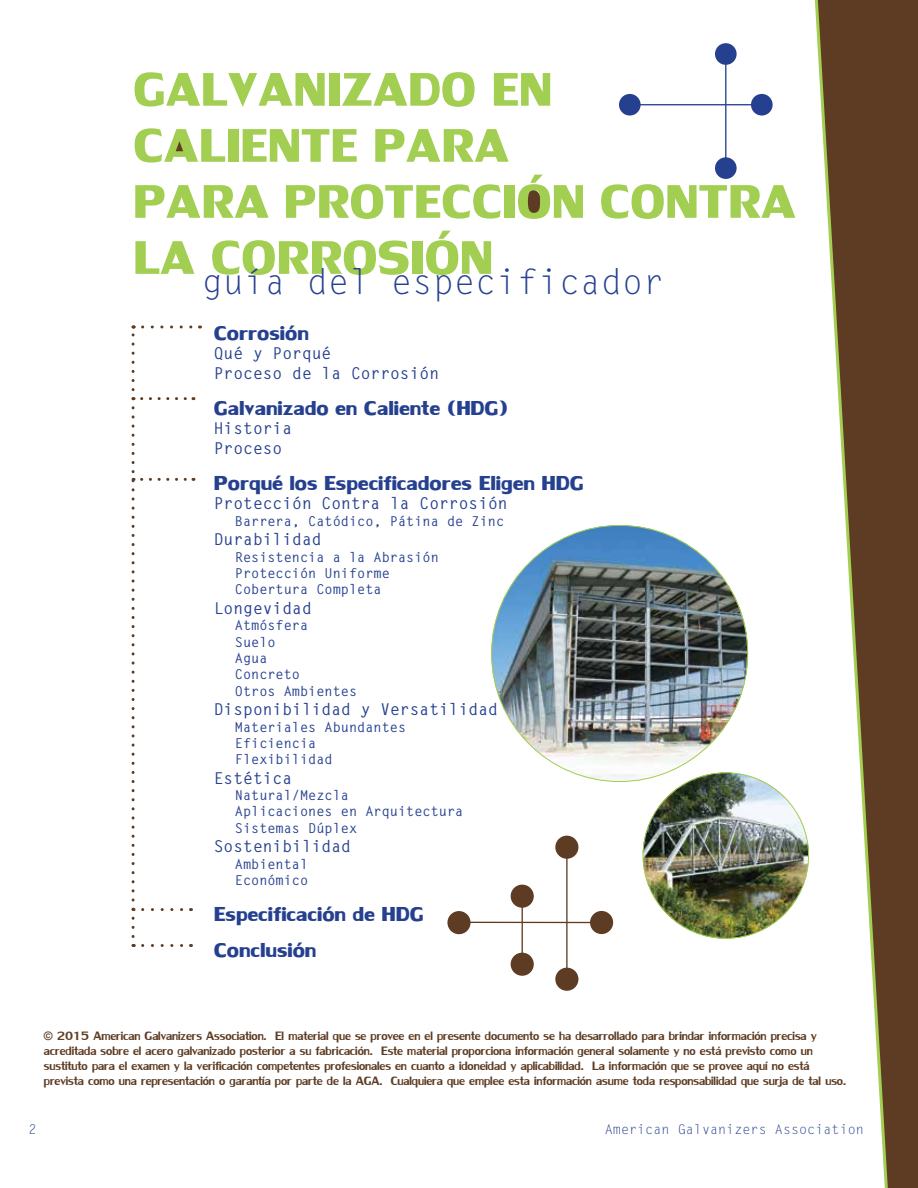
<style>
.page{position:relative;width:918px;height:1188px;background:#fff}
.page>*{position:absolute;margin:0;border:0;box-sizing:border-box;transform-origin:0 0}
.t1{font:70.05px/56.1px "Lily UPC Bold";color:#a2ce51}
.t2{font:35.1px "Letter Gothic Std";color:#25408f}
.t3{font:30px/36px "Lily UPC Bold";color:#25408f}
.t4{font:18px/15px "Lily UPC";color:#5d3c23}
.t5{font:700 16.35px/19.6px "Letter Gothic Std";color:#25408f}
.t6{font:700 13.65px/16.4px "Letter Gothic Std";color:#25408f}
.t7{font:13.5px "Letter Gothic Std";color:#25408f}
</style>
<div class="page">
<div style="left:173px;top:138px;width:17px;height:16px;background:#5d3c23;border-radius:50%"></div>
<div style="left:525px;top:190px;width:17px;height:27px;background:#5d3c23;border-radius:50%"></div>
<svg style="left:807px;top:0;width:111px;height:1188px"></svg>
<svg style="left:143px;top:326px;width:58px;height:2px"></svg>
<svg style="left:143px;top:944px;width:49px;height:3px"></svg>
<svg style="left:142px;top:397px;width:52px;height:3px"></svg>
<svg style="left:142px;top:478px;width:52px;height:3px"></svg>
<svg style="left:132px;top:326px;width:3px;height:611px"></svg>
<svg style="left:143px;top:908px;width:49px;height:3px"></svg>
<div style="left:751px;top:94px;width:22px;height:22px;background:#25408f;border-radius:50%"></div>
<div style="left:619px;top:94px;width:22px;height:22px;background:#25408f;border-radius:50%"></div>
<hr style="left:630px;top:104px;width:132px;height:1px;background:#25408f">
<div style="left:715px;top:43px;width:22px;height:22px;background:#25408f;border-radius:50%"></div>
<div style="left:715px;top:157px;width:22px;height:22px;background:#25408f;border-radius:50%"></div>
<hr style="left:725px;top:54px;width:1px;height:110px;background:#25408f">
<div style="left:556px;top:968px;width:22px;height:22px;background:#5d3c23;border-radius:50%"></div>
<div style="left:555px;top:968px;width:23px;height:23px;border:2px solid #5d3c23;border-radius:50%"></div>
<div style="left:556px;top:836px;width:22px;height:22px;background:#5d3c23;border-radius:50%"></div>
<div style="left:555px;top:836px;width:23px;height:23px;border:2px solid #5d3c23;border-radius:50%"></div>
<hr style="left:566px;top:847px;width:2px;height:132px;background:#5d3c23">
<div style="left:591px;top:912px;width:21px;height:21px;background:#5d3c23;border-radius:50%"></div>
<div style="left:590px;top:911px;width:23px;height:23px;border:2px solid #5d3c23;border-radius:50%"></div>
<div style="left:448px;top:912px;width:22px;height:21px;background:#5d3c23;border-radius:50%"></div>
<div style="left:447px;top:911px;width:24px;height:23px;border:2px solid #5d3c23;border-radius:50%"></div>
<hr style="left:459px;top:922px;width:131px;height:1px;background:#5d3c23">
<div style="left:511px;top:953px;width:22px;height:22px;background:#5d3c23;border-radius:50%"></div>
<div style="left:511px;top:953px;width:23px;height:23px;border:2px solid #5d3c23;border-radius:50%"></div>
<div style="left:511px;top:885px;width:22px;height:22px;background:#5d3c23;border-radius:50%"></div>
<div style="left:511px;top:885px;width:23px;height:23px;border:2px solid #5d3c23;border-radius:50%"></div>
<hr style="left:522px;top:896px;width:1px;height:72px;background:#5d3c23">
<img style="left:491px;top:525px;width:257px;height:257px;border-radius:128px">
<img style="left:643px;top:772px;width:166px;height:167px;border-radius:83px">
<h1 class="t1" style="left:133px;top:57px;width:665px">GALVANIZADO EN<br>CALIENTE PARA<br>PARA PROTECCIÓN CONTRA<br>LA CORROSIÓN</h1>
<h2 class="t2" style="left:202px;top:262px;width:464px">guía del especificador</h2>
<h3 class="t3" style="left:214px;top:313px;width:96px">Corrosión</h3>
<p class="t5" style="left:214px;top:344px;width:227px">Qué y Porqué<br>Proceso de la Corrosión</p>
<h3 class="t3" style="left:214px;top:388px;width:296px">Galvanizado en Caliente (HDG)</h3>
<p class="t5" style="left:214px;top:419px;width:80px">Historia<br>Proceso</p>
<h3 class="t3" style="left:214px;top:463px;width:371px">Porqué los Especificadores Eligen HDG</h3>
<p class="t5" style="left:214px;top:494px;width:295px">Protección Contra la Corrosión</p>
<p class="t6" style="left:235px;top:513px;width:271px">Barrera, Catódico, Pátina de Zinc</p>
<p class="t5" style="left:214px;top:530px;width:109px">Durabilidad</p>
<p class="t6" style="left:235px;top:549px;width:206px">Resistencia a la Abrasión<br>Protección Uniforme<br>Cobertura Completa</p>
<p class="t5" style="left:214px;top:599px;width:99px">Longevidad</p>
<p class="t6" style="left:235px;top:617px;width:124px">Atmósfera<br>Suelo<br>Agua<br>Concreto<br>Otros Ambientes</p>
<p class="t5" style="left:214px;top:700px;width:286px">Disponibilidad y Versatilidad</p>
<p class="t6" style="left:235px;top:719px;width:173px">Materiales Abundantes<br>Eficiencia<br>Flexibilidad</p>
<p class="t5" style="left:214px;top:768px;width:80px">Estética</p>
<p class="t6" style="left:235px;top:787px;width:230px">Natural/Mezcla<br>Aplicaciones en Arquitectura<br>Sistemas Dúplex</p>
<p class="t5" style="left:214px;top:837px;width:139px">Sostenibilidad</p>
<p class="t6" style="left:235px;top:856px;width:75px">Ambiental<br>Económico</p>
<h3 class="t3" style="left:214px;top:894px;width:211px">Especificación de HDG<br>Conclusión</h3>
<p class="t4" style="left:44px;top:1027px;width:804px">© 2015 American Galvanizers Association. El material que se provee en el presente documento se ha desarrollado para brindar información precisa y acreditada sobre el acero galvanizado posterior a su fabricación. Este material proporciona información general solamente y no está previsto como un sustituto para el examen y la verificación competentes profesionales en cuanto a idoneidad y aplicabilidad. La información que se provee aquí no está prevista como una representación o garantía por parte de la AGA. Cualquiera que emplee esta información asume toda responsabilidad que surja de tal uso.</p>
<p class="t7" style="left:28px;top:1121px;width:10px">2</p>
<p class="t7" style="left:605px;top:1121px;width:261px">American Galvanizers Association</p>
</div>
